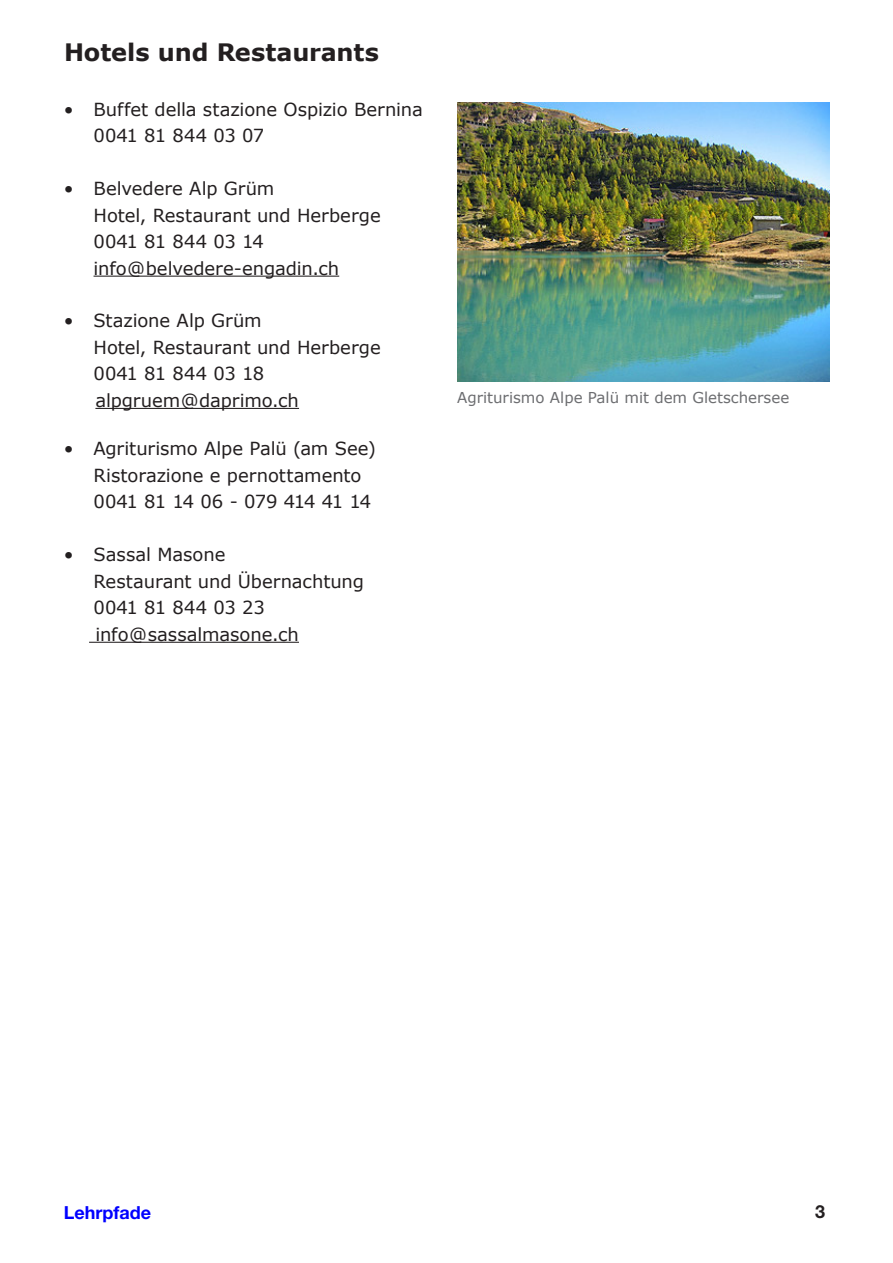
<style>
.page{position:relative;width:893px;height:1263px;background:#fff}
.page>*{position:absolute;margin:0;border:0;box-sizing:border-box;transform-origin:0 0}
.t1{font:700 24px "Verdana";letter-spacing:-.005em;color:#231f20}
.t2{font:18px/26.4px "Verdana";letter-spacing:-.005em;color:#231f20}
.t3{font:700 18px "Helvetica Neue";color:#00f}
.t4{font:700 18px "Helvetica Neue";color:#231f20}
.t5{font:15px "Verdana";color:#6c6d70}
</style>
<div class="page">
<hr style="left:94px;top:276px;width:245px;height:1px;background:#231f20">
<hr style="left:95px;top:408px;width:204px;height:1px;background:#231f20">
<hr style="left:89px;top:642px;width:210px;height:1px;background:#231f20">
<img style="left:457px;top:102px;width:372px;height:279px">
<h1 class="t1" style="left:64px;top:37px;width:316px">Hotels und Restaurants</h1>
<p class="t2" style="left:94px;top:95px;width:331px;text-indent:-30px">• Buffet della stazione Ospizio Bernina<br>0041 81 844 03 07</p>
<p class="t2" style="left:94px;top:175px;width:289px;text-indent:-30px">• Belvedere Alp Grüm<br>Hotel, Restaurant und Herberge<br>0041 81 844 03 14 info@belvedere-engadin.ch</p>
<p class="t2" style="left:94px;top:307px;width:289px;text-indent:-30px">• Stazione Alp Grüm<br>Hotel, Restaurant und Herberge<br>0041 81 844 03 18 alpgruem@daprimo.ch</p>
<p class="t2" style="left:94px;top:435px;width:284px;text-indent:-30px">• Agriturismo Alpe Palü (am See)<br>Ristorazione e pernottamento<br>0041 81 14 06 - 079 414 41 14</p>
<p class="t2" style="left:94px;top:541px;width:272px;text-indent:-30px">• Sassal Masone<br>Restaurant und Übernachtung<br>0041 81 844 03 23 info@sassalmasone.ch</p>
<p class="t5" style="left:457px;top:388px;width:334px">Agriturismo Alpe Palü mit dem Gletschersee</p>
<p class="t3" style="left:64px;top:1201px;width:89px">Lehrpfade</p>
<p class="t4" style="left:815px;top:1201px;width:12px">3</p>
</div>
